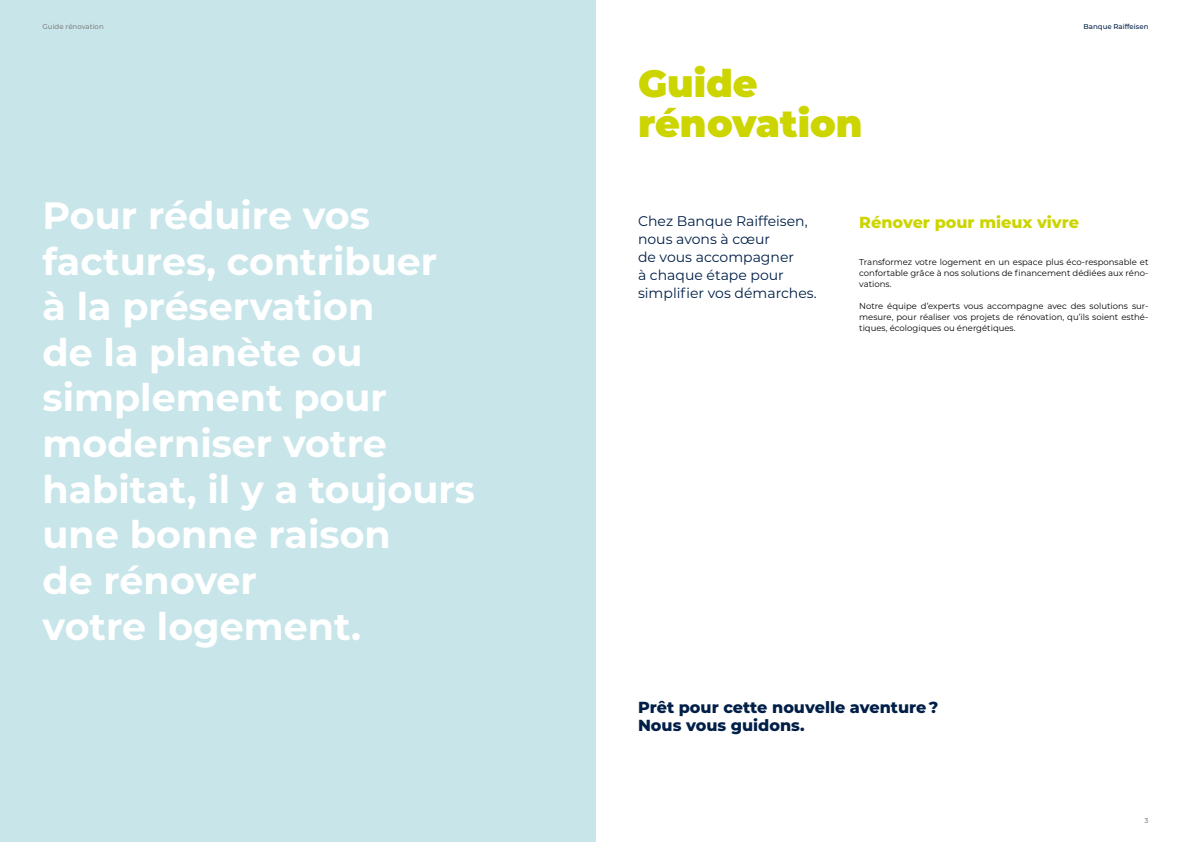
<style>
.page{position:relative;width:1191px;height:842px;background:#fff}
.page>*{position:absolute;margin:0;border:0;box-sizing:border-box;transform-origin:0 0}
.t1{font:700 38px/45.6px "Montserrat";color:#fff}
.t2{font:900 38px/40px "Montserrat";color:#cdd500}
.t3{font:800 16px/18px "Montserrat";color:#001f47}
.t4{font:800 16px "Montserrat";color:#cdd500}
.t5{font:14px/18px "Montserrat";color:#001f47}
.t6{font:8.5px/11px "Montserrat";color:#000;text-align:justify}
.t7{font:500 7px "Montserrat";color:#828182}
.t8{font:500 7px "Montserrat";color:#001f47}
</style>
<div class="page">
<div style="left:0;top:0;width:595px;height:842px;background:#c8e6ea"></div>
<p class="t7" style="left:43px;top:22px;width:63px">Guide rénovation</p>
<p class="t8" style="left:1083px;top:22px;width:66px">Banque Raiffeisen</p>
<h1 class="t1" style="left:43px;top:191px;width:434px">Pour réduire vos factures, contribuer<br>à la préservation<br>de la planète ou simplement pour moderniser votre habitat, il y a toujours une bonne raison<br>de rénover<br>votre logement.</h1>
<h1 class="t2" style="left:638px;top:62px;width:226px">Guide rénovation</h1>
<h3 class="t5" style="left:638px;top:212px;width:180px">Chez Banque Raiffeisen, nous avons à cœur<br>de vous accompagner<br>à chaque étape pour simplifier vos démarches.</h3>
<h2 class="t4" style="left:859px;top:211px;width:221px">Rénover pour mieux vivre</h2>
<p class="t6" style="left:859px;top:256px;width:291px">Transformez votre logement en un espace plus éco-responsable et confortable grâce à nos solutions de financement dédiées aux réno&shy;vations.</p>
<p class="t6" style="left:859px;top:300px;width:291px">Notre équipe d’experts vous accompagne avec des solutions sur&shy;mesure, pour réaliser vos projets de rénovation, qu’ils soient esthé&shy;tiques, écologiques ou énergétiques.</p>
<h2 class="t3" style="left:638px;top:698px;width:302px">Prêt pour cette nouvelle aventure ?<br>Nous vous guidons.</h2>
<p class="t7" style="left:1144px;top:816px;width:6px">3</p>
</div>
